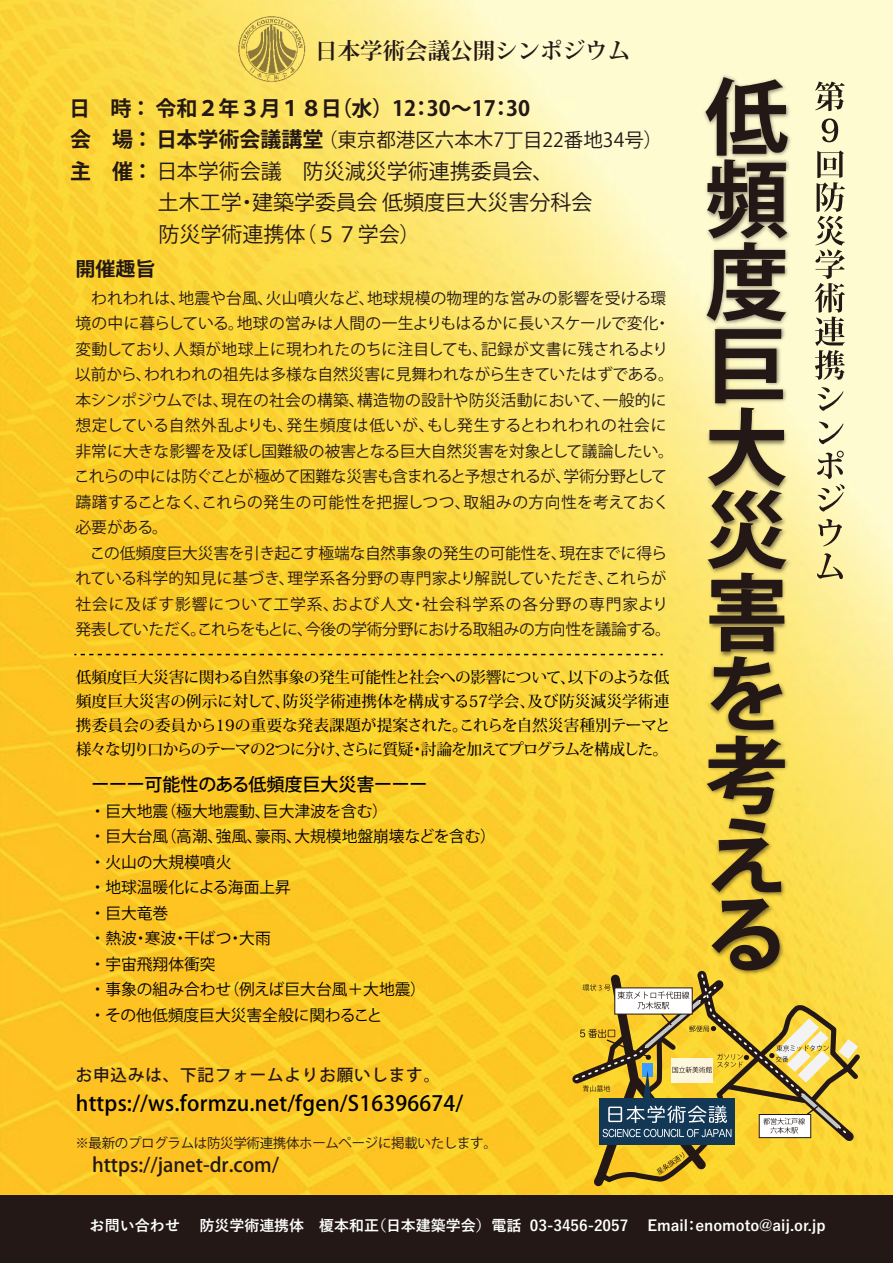
<style>
.page{position:relative;width:893px;height:1263px;background:#fff}
.page>*{position:absolute;margin:0;border:0;box-sizing:border-box;transform-origin:0 0}
.t1{font:700 83.4px/81.8px "Koz Go Pro";color:#231815;text-align:justify}
.t2{font:700 22.5px "Koz Min Pro";color:#231815}
.t3{font:21px/31.5px "Koz Go Pro";color:#231815}
.t4{font:500 21px "Koz Go Pro";letter-spacing:.01em;color:#000}
.t5{font:700 21px "Koz Go Pro";color:#231815}
.t6{font:19.5px "Koz Go Pro";color:#231815}
.t7{font:500 19.5px "Koz Go Pr 6 N";color:#231815}
.t8{font:700 19.5px "Koz Go Pro";color:#231815}
.t9{font:500 18px "Koz Go Pro";letter-spacing:-.01em;color:#000}
.t10{font:500 16.5px "Koz Go Pr 6 N";letter-spacing:.055em;color:#231815}
.t11{font:15.75px/25.5px "Koz Go Pro";color:#231815}
.t12{font:500 15.75px/24px "Koz Min Pro";letter-spacing:-.06em;color:#000;text-align:justify}
.t13{font:15.75px/25.5px "Koz Go Pro";color:#000}
.t14{font:700 15px "Yu Go";letter-spacing:-.005em;color:#fff}
.t15{font:13.5px "Koz Go Pr 6 N";letter-spacing:-.025em;color:#231815}
.s1{font-weight:700;font-size:21px}
.s2{font-weight:700}
</style>
<div class="page">
<img style="left:0;top:0;width:893px;height:1196px">
<div style="left:0;top:1196px;width:893px;height:67px;background:#231815"></div>
<img style="left:701px;top:70px;width:95px;height:894px">
<svg style="left:815px;top:81px;width:30px;height:30px"></svg>
<svg style="left:822px;top:118px;width:16px;height:24px"></svg>
<svg style="left:815px;top:151px;width:30px;height:229px;background:#bab496"></svg>
<svg style="left:818px;top:387px;width:25px;height:24px"></svg>
<svg style="left:819px;top:422px;width:24px;height:22px"></svg>
<svg style="left:817px;top:451px;width:27px;height:61px;background:#d1ca9f"></svg>
<svg style="left:818px;top:519px;width:24px;height:27px"></svg>
<svg style="left:817px;top:553px;width:26px;height:26px"></svg>
<svg style="left:565px;top:964px;width:299px;height:230px;background:#cdb244"></svg>
<img style="left:234px;top:14px;width:74px;height:71px">
<svg style="left:74px;top:654px;width:589px;height:1px"></svg>
<h2 class="t2" style="left:315px;top:35px;width:317px">日本学術会議公開シンポジウム</h2>
<h3 class="t5" style="left:69px;top:95px;width:463px">日　時 ： 令和２年３月１８日（水）12：30～17：30</h3>
<p class="t6" style="left:70px;top:128px;width:594px"><span class="s1">会　場 ： 日本学術会議講堂</span>（東京都港区六本木7丁目22番地34号）</p>
<h3 class="t3" style="left:158px;top:156px;width:436px;text-indent:-88px"><span class="s2">主　催 ：</span> 日本学術会議　防災減災学術連携委員会、<br>土木工学・建築学委員会 低頻度巨大災害分科会防災学術連携体（５７学会）</h3>
<p class="t8" style="left:75px;top:256px;width:82px">開催趣旨</p>
<p class="t11" style="left:74px;top:286px;width:601px">　われわれは、地震や台風、火山噴火など、地球規模の物理的な営みの影響を受ける環境の中に暮らしている。地球の営みは人間の一生よりもはるかに長いスケールで変化・変動しており、人類が地球上に現われたのちに注目しても、記録が文書に残されるより以前から、われわれの祖先は多様な自然災害に見舞われながら生きていたはずである。本シンポジウムでは、現在の社会の構築、構造物の設計や防災活動において、一般的に想定している自然外乱よりも、発生頻度は低いが、もし発生するとわれわれの社会に非常に大きな影響を及ぼし国難級の被害となる巨大自然災害を対象として議論したい。これらの中には防ぐことが極めて困難な災害も含まれると予想されるが、学術分野として躊躇することなく、これらの発生の可能性を把握しつつ、取組みの方向性を考えておく必要がある。<br>　この低頻度巨大災害を引き起こす極端な自然事象の発生の可能性を、現在までに得られている科学的知見に基づき、理学系各分野の専門家より解説していただき、これらが社会に及ぼす影響について工学系、および人文・社会科学系の各分野の専門家より発表していただく。これらをもとに、今後の学術分野における取組みの方向性を議論する。</p>
<p class="t12" style="left:76px;top:665px;width:596px">低頻度巨大災害に関わる自然事象の発生可能性と社会への影響について、以下のような低頻度巨大災害の例示に対して、防災学術連携体を構成する57学会、及び防災減災学術連携委員会の委員から19の重要な発表課題が提案された。これらを自然災害種別テーマと様々な切り口からのテーマの2つに分け、さらに質疑・討論を加えてプログラムを構成した。</p>
<p class="t9" style="left:91px;top:773px;width:338px">ーーー可能性のある低頻度巨大災害ーーー</p>
<p class="t13" style="left:90px;top:799px;width:408px">・ 巨大地震（極大地震動、巨大津波を含む）<br>・ 巨大台風（高潮、強風、豪雨、大規模地盤崩壊などを含む）・ 火山の大規模噴火<br>・ 地球温暖化による海面上昇<br>・ 巨大竜巻<br>・ 熱波・寒波・干ばつ・大雨<br>・ 宇宙飛翔体衝突<br>・ 事象の組み合わせ（例えば巨大台風＋大地震）<br>・ その他低頻度巨大災害全般に関わること</p>
<p class="t10" style="left:76px;top:1066px;width:366px">お申込みは、下記フォームよりお願いします。</p>
<h3 class="t4" style="left:76px;top:1090px;width:389px">https://ws.formzu.net/fgen/S16396674/</h3>
<p class="t15" style="left:75px;top:1136px;width:423px">※最新のプログラムは防災学術連携体ホームページに掲載いたします。</p>
<p class="t7" style="left:92px;top:1153px;width:188px">https://janet-dr.com/</p>
<h1 class="t1" style="left:705px;top:82px;width:84px">低頻度巨大災害を考える</h1>
<p class="t14" style="left:90px;top:1217px;width:737px">お問い合わせ 　防災学術連携体　榎本和正（日本建築学会） 電話 03-3456-2057　 Email：enomoto@aij.or.jp</p>
</div>
